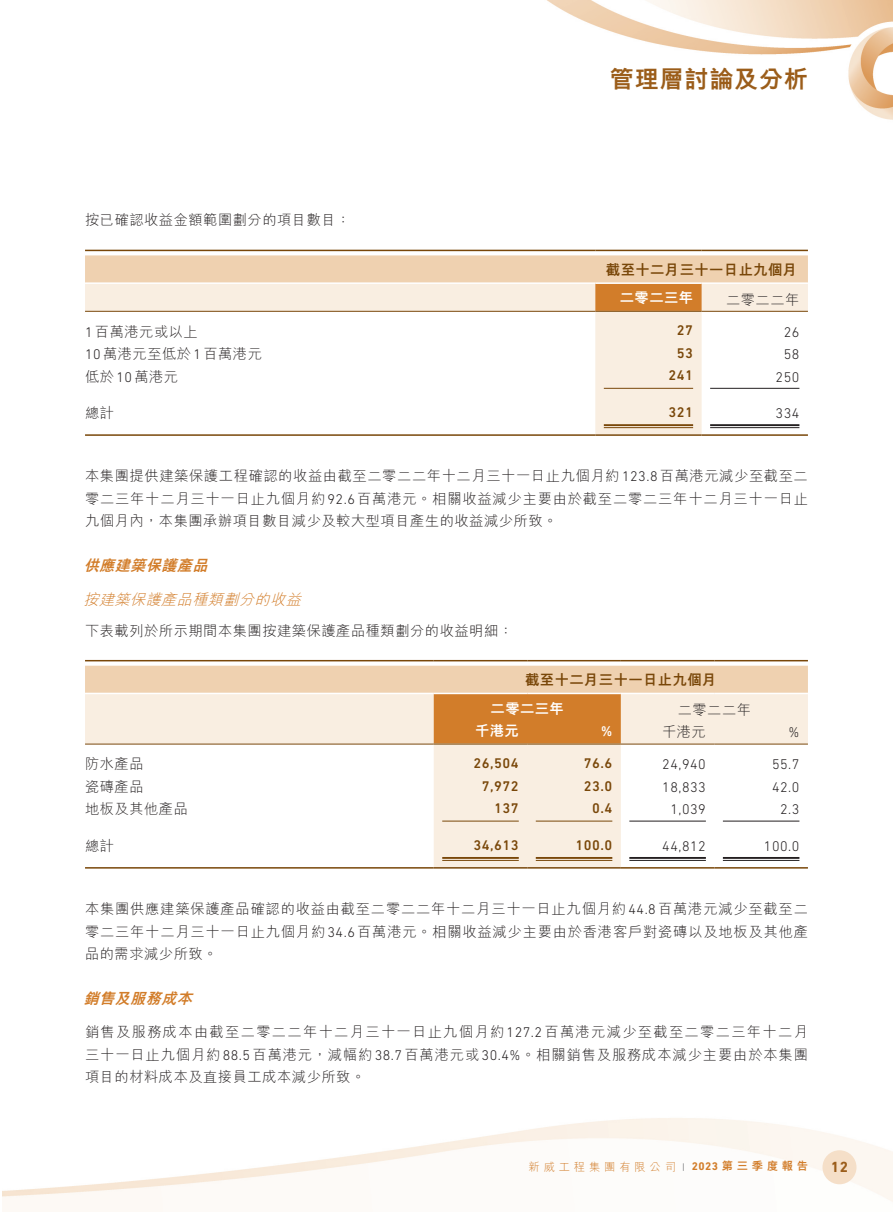
<style>
.page{position:relative;width:893px;height:1212px;background:#fff}
.page>*{position:absolute;margin:0;border:0;box-sizing:border-box;transform-origin:0 0}
.t1{font:800 24px "M Hei HK";letter-spacing:.035em;color:#9b5d1a}
._4__副標題{font:italic 800 15px "M Hei HK";color:#d27d2a}
._5__副副標題{font:italic 300 15px "M Hei HK";color:#d27d2a}
.t2{font:700 15px "DIN Next LT Pro";color:#9b5d1a}
._1__內文{font:300 14.25px/22.5px "M Hei HK";letter-spacing:.035em;color:#231f20;text-align:justify}
._1__內文-2{font:300 14.25px "DIN Next LT Pro";letter-spacing:.035em;color:#231f20}
._1__內文-3{font:500 14.25px "DIN Next LT Pro";letter-spacing:.035em;color:#794709}
._1__內文-4{font:800 14.25px "M Hei HK";letter-spacing:.035em;color:#794709}
._1__內文-5{font:800 14.25px "M Hei HK";letter-spacing:.035em;color:#fff}
._1__內文-6{font:500 14.25px "DIN Next LT Pro";color:#fff}
.t3{font:300 11.25px "M Hei HK";letter-spacing:.345em;color:#d27d2a}
.s1{font-family:"DIN Next LT Pro"}
.s2{font-weight:800;font-size:7.5px;color:#6c6d70}
.s3{font-family:"DIN Next LT Pro";font-weight:700}
.s4{font-weight:800}
</style>
<div class="page">
<img style="left:2px;top:0;width:891px;height:1202px">
<div style="left:822px;top:1150px;width:34px;height:34px;background:#f5dfc8;border-radius:50%"></div>
<svg style="left:85px;top:255px;width:723px;height:179px"></svg>
<hr style="left:85px;top:282px;width:510px;height:2px;background:#fff">
<hr style="left:595px;top:282px;width:107px;height:2px;background:#fff">
<hr style="left:702px;top:282px;width:106px;height:2px;background:#fff">
<hr style="left:85px;top:250px;width:510px;height:1px;background:#794709">
<hr style="left:595px;top:250px;width:107px;height:1px;background:#794709">
<hr style="left:702px;top:250px;width:106px;height:1px;background:#794709">
<hr style="left:85px;top:311px;width:510px;height:1px;background:#794709">
<hr style="left:595px;top:311px;width:107px;height:1px;background:#794709">
<hr style="left:702px;top:311px;width:106px;height:1px;background:#794709">
<hr style="left:604px;top:388px;width:89px;height:1px;background:#794709">
<hr style="left:710px;top:388px;width:89px;height:1px;background:#231f20">
<hr style="left:604px;top:424px;width:89px;height:2px;background:#794709">
<hr style="left:604px;top:427px;width:89px;height:1px;background:#794709">
<hr style="left:710px;top:424px;width:89px;height:2px;background:#231f20">
<hr style="left:710px;top:427px;width:89px;height:1px;background:#231f20">
<hr style="left:85px;top:434px;width:510px;height:2px;background:#794709">
<hr style="left:595px;top:434px;width:107px;height:2px;background:#794709">
<hr style="left:702px;top:434px;width:106px;height:2px;background:#794709">
<svg style="left:85px;top:666px;width:723px;height:201px"></svg>
<hr style="left:85px;top:693px;width:349px;height:1px;background:#fff">
<hr style="left:434px;top:693px;width:93px;height:1px;background:#fff">
<hr style="left:527px;top:693px;width:94px;height:1px;background:#fff">
<hr style="left:621px;top:693px;width:93px;height:1px;background:#fff">
<hr style="left:714px;top:693px;width:94px;height:1px;background:#fff">
<hr style="left:85px;top:660px;width:349px;height:1px;background:#794709">
<hr style="left:434px;top:660px;width:93px;height:1px;background:#794709">
<hr style="left:527px;top:660px;width:94px;height:1px;background:#794709">
<hr style="left:621px;top:660px;width:93px;height:1px;background:#794709">
<hr style="left:714px;top:660px;width:94px;height:1px;background:#794709">
<hr style="left:85px;top:744px;width:349px;height:1px;background:#794709">
<hr style="left:434px;top:744px;width:93px;height:1px;background:#794709">
<hr style="left:527px;top:744px;width:94px;height:1px;background:#794709">
<hr style="left:621px;top:744px;width:93px;height:1px;background:#794709">
<hr style="left:714px;top:744px;width:94px;height:1px;background:#794709">
<hr style="left:442px;top:821px;width:77px;height:1px;background:#794709">
<hr style="left:536px;top:821px;width:76px;height:1px;background:#794709">
<hr style="left:629px;top:821px;width:77px;height:1px;background:#231f20">
<hr style="left:723px;top:821px;width:76px;height:1px;background:#231f20">
<hr style="left:442px;top:857px;width:77px;height:2px;background:#794709">
<hr style="left:442px;top:860px;width:77px;height:1px;background:#794709">
<hr style="left:536px;top:857px;width:76px;height:2px;background:#794709">
<hr style="left:536px;top:860px;width:76px;height:1px;background:#794709">
<hr style="left:629px;top:857px;width:77px;height:2px;background:#231f20">
<hr style="left:629px;top:860px;width:77px;height:1px;background:#231f20">
<hr style="left:723px;top:857px;width:76px;height:2px;background:#231f20">
<hr style="left:723px;top:860px;width:76px;height:1px;background:#231f20">
<hr style="left:85px;top:867px;width:349px;height:1px;background:#794709">
<hr style="left:434px;top:867px;width:93px;height:1px;background:#794709">
<hr style="left:527px;top:867px;width:94px;height:1px;background:#794709">
<hr style="left:621px;top:867px;width:93px;height:1px;background:#794709">
<hr style="left:714px;top:867px;width:94px;height:1px;background:#794709">
<p class="_1__內文" style="left:85px;top:209px;width:267px">按已確認收益金額範圍劃分的項目數目：</p>
<h1 class="t1" style="left:610px;top:67px;width:199px">管理層討論及分析</h1>
<p class="_1__內文-4" style="left:606px;top:263px;width:193px">截至十二月三十一日止九個月</p>
<p class="_1__內文-5" style="left:620px;top:291px;width:75px">二零二三年</p>
<p class="_1__內文" style="left:726px;top:288px;width:75px">二零二二年</p>
<p class="_1__內文" style="left:85px;top:320px;width:114px"><span class="s1">1</span>百萬港元或以上</p>
<p class="_1__內文-3" style="left:677px;top:322px;width:18px">27</p>
<p class="_1__內文-2" style="left:784px;top:324px;width:17px">26</p>
<p class="_1__內文" style="left:85px;top:342px;width:178px"><span class="s1">10</span>萬港元至低於<span class="s1">1</span>百萬港元</p>
<p class="_1__內文-3" style="left:677px;top:345px;width:18px">53</p>
<p class="_1__內文-2" style="left:784px;top:346px;width:17px">58</p>
<p class="_1__內文" style="left:85px;top:365px;width:95px">低於<span class="s1">10</span>萬港元</p>
<p class="_1__內文-3" style="left:669px;top:367px;width:26px">241</p>
<p class="_1__內文-2" style="left:776px;top:369px;width:25px">250</p>
<p class="_1__內文" style="left:85px;top:401px;width:31px">總計</p>
<p class="_1__內文-3" style="left:669px;top:404px;width:26px">321</p>
<p class="_1__內文-2" style="left:776px;top:405px;width:25px">334</p>
<p class="_1__內文" style="left:85px;top:465px;width:724px">本集團提供建築保護工程確認的收益由截至二零二二年十二月三十一日止九個月約 <span class="s1">123.8</span>百萬港元減少至截至二零二三年十二月三十一日止九個月約<span class="s1">92.6</span>百萬港元。相關收益減少主要由於截至二零二三年十二月三十一日止九個月內，本集團承辦項目數目減少及較大型項目產生的收益減少所致。</p>
<p class="_4__副標題" style="left:84px;top:558px;width:129px">供應建築保護產品</p>
<p class="_5__副副標題" style="left:83px;top:591px;width:223px">按建築保護產品種類劃分的收益</p>
<p class="_1__內文" style="left:85px;top:619px;width:430px">下表載列於所示期間本集團按建築保護產品種類劃分的收益明細：</p>
<p class="_1__內文-4" style="left:525px;top:673px;width:193px">截至十二月三十一日止九個月</p>
<p class="_1__內文-5" style="left:491px;top:701px;width:75px">二零二三年</p>
<p class="_1__內文" style="left:678px;top:698px;width:75px">二零二二年</p>
<p class="_1__內文-5" style="left:475px;top:724px;width:45px">千港元</p>
<p class="_1__內文-6" style="left:601px;top:723px;width:13px">%</p>
<p class="_1__內文" style="left:662px;top:721px;width:45px">千港元</p>
<p class="_1__內文-2" style="left:788px;top:724px;width:12px">%</p>
<p class="_1__內文" style="left:85px;top:753px;width:60px">防水產品</p>
<p class="_1__內文-3" style="left:474px;top:755px;width:47px">26,504</p>
<p class="_1__內文-3" style="left:584px;top:755px;width:30px">76.6</p>
<p class="_1__內文-2" style="left:662px;top:756px;width:45px">24,940</p>
<p class="_1__內文-2" style="left:772px;top:756px;width:29px">55.7</p>
<p class="_1__內文" style="left:85px;top:775px;width:60px">瓷磚產品</p>
<p class="_1__內文-3" style="left:482px;top:778px;width:38px">7,972</p>
<p class="_1__內文-3" style="left:584px;top:778px;width:30px">23.0</p>
<p class="_1__內文-2" style="left:662px;top:779px;width:45px">18,833</p>
<p class="_1__內文-2" style="left:772px;top:779px;width:29px">42.0</p>
<p class="_1__內文" style="left:85px;top:798px;width:104px">地板及其他產品</p>
<p class="_1__內文-3" style="left:494px;top:800px;width:26px">137</p>
<p class="_1__內文-3" style="left:592px;top:800px;width:22px">0.4</p>
<p class="_1__內文-2" style="left:670px;top:801px;width:37px">1,039</p>
<p class="_1__內文-2" style="left:780px;top:801px;width:21px">2.3</p>
<p class="_1__內文" style="left:85px;top:834px;width:31px">總計</p>
<p class="_1__內文-3" style="left:474px;top:836px;width:47px">34,613</p>
<p class="_1__內文-3" style="left:575px;top:836px;width:38px">100.0</p>
<p class="_1__內文-2" style="left:662px;top:838px;width:45px">44,812</p>
<p class="_1__內文-2" style="left:764px;top:838px;width:37px">100.0</p>
<p class="_1__內文" style="left:85px;top:897px;width:724px">本集團供應建築保護產品確認的收益由截至二零二二年十二月三十一日止九個月約 <span class="s1">44.8</span>百萬港元減少至截至二零二三年十二月三十一日止九個月約<span class="s1">34.6</span>百萬港元。相關收益減少主要由於香港客戶對瓷磚以及地板及其他產品的需求減少所致。</p>
<p class="_4__副標題" style="left:84px;top:991px;width:114px">銷售及服務成本</p>
<p class="_1__內文" style="left:85px;top:1021px;width:724px">銷售及服務成本由截至二零二二年十二月三十一日止九個月約<span class="s1">127.2</span>百萬港元減少至截至二零二三年十二月三十一日止九個月約<span class="s1">88.5</span>百萬港元，減幅約<span class="s1">38.7</span>百萬港元或<span class="s1">30.4%</span>。相關銷售及服務成本減少主要由於本集團項目的材料成本及直接員工成本減少所致。</p>
<p class="t3" style="left:529px;top:1161px;width:281px">新威工程集團有限公司<span class="s2">｜</span> <span class="s3">2023</span> <span class="s4">第三季度報告</span></p>
<p class="t2" style="left:831px;top:1158px;width:19px">12</p>
</div>
